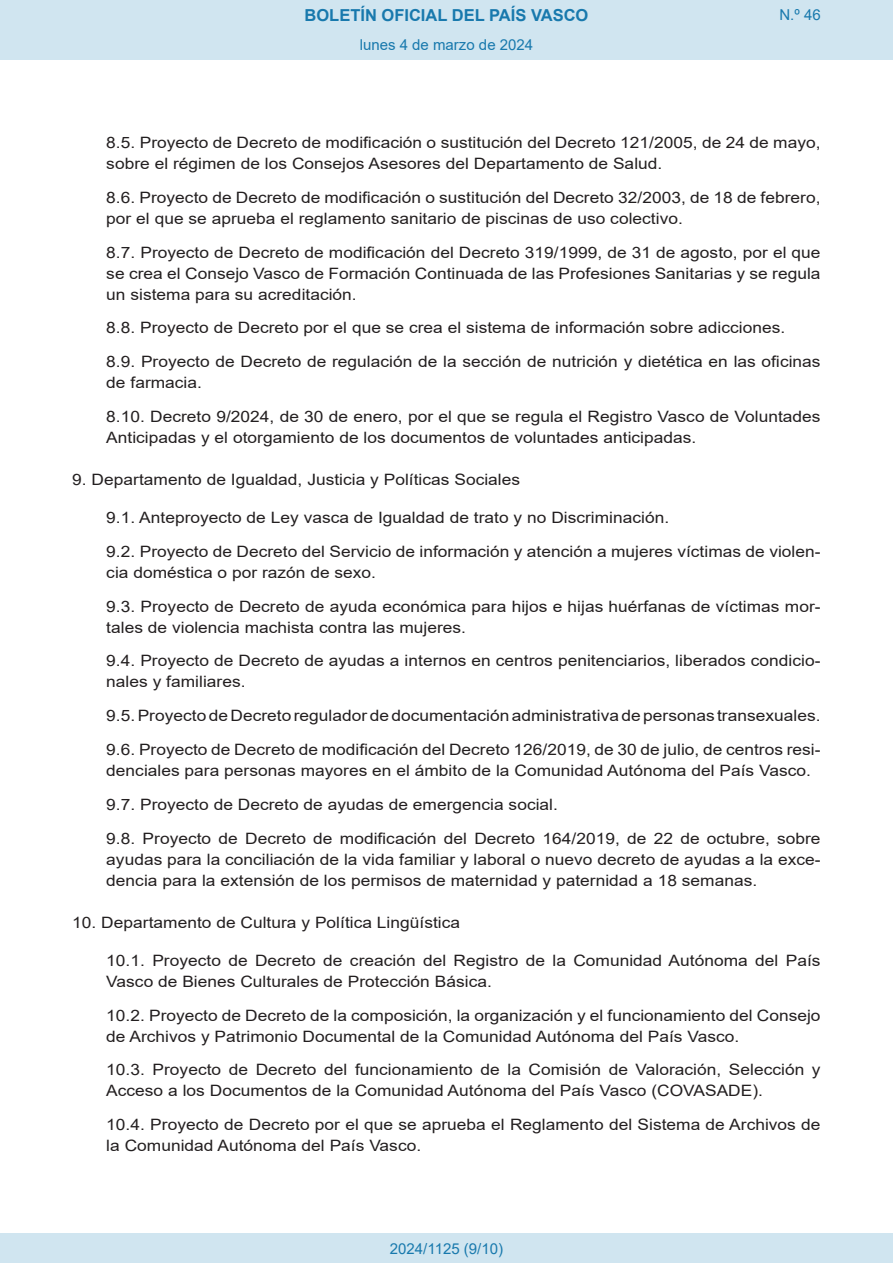
<style>
.page{position:relative;width:893px;height:1263px;background:#fff}
.page>*{position:absolute;margin:0;border:0;box-sizing:border-box;transform-origin:0 0}
.t1{font:700 16.5px "Arial";color:#1879ad}
.BOPVDetalle1{font:15.6px/21px "Arial";color:#231f20;scale:1.11 1}
.BOPVDisposicionTitulo{font:15.6px "Arial";color:#231f20;scale:1.11 1}
.Paginacion_Centro{font:15px "Arial";color:#1879ad}
</style>
<div class="page">
<div style="left:0;top:0;width:893px;height:60px;background:#d0e5f0"></div>
<div style="left:0;top:1233px;width:893px;height:30px;background:#d0e5f0"></div>
<p class="t1" style="left:305px;top:3px;width:285px">BOLETÍN OFICIAL DEL PAÍS VASCO</p>
<p class="Paginacion_Centro" style="left:360px;top:35px;width:175px">lunes 4 de marzo de 2024</p>
<p class="Paginacion_Centro" style="left:779px;top:5px;width:43px">N.º 46</p>
<p class="BOPVDetalle1" style="left:106px;top:132px;width:645px">8.5. Proyecto de Decreto de modificación o sustitución del Decreto 121/2005, de 24 de mayo, sobre el régimen de los Consejos Asesores del Departamento de Salud.</p>
<p class="BOPVDetalle1" style="left:106px;top:187px;width:645px">8.6. Proyecto de Decreto de modificación o sustitución del Decreto 32/2003, de 18 de febrero, por el que se aprueba el reglamento sanitario de piscinas de uso colectivo.</p>
<p class="BOPVDetalle1" style="left:106px;top:242px;width:645px;text-align:justify">8.7. Proyecto de Decreto de modificación del Decreto 319/1999, de 31 de agosto, por el que se crea el Consejo Vasco de Formación Continuada de las Profesiones Sanitarias y se regula un sistema para su acreditación.</p>
<p class="BOPVDetalle1" style="left:106px;top:317px;width:613px">8.8. Proyecto de Decreto por el que se crea el sistema de información sobre adicciones.</p>
<p class="BOPVDetalle1" style="left:106px;top:351px;width:645px">8.9. Proyecto de Decreto de regulación de la sección de nutrición y dietética en las oficinas de farmacia.</p>
<p class="BOPVDetalle1" style="left:106px;top:406px;width:645px">8.10. Decreto 9/2024, de 30 de enero, por el que se regula el Registro Vasco de Voluntades<br>Anticipadas y el otorgamiento de los documentos de voluntades anticipadas.</p>
<p class="BOPVDisposicionTitulo" style="left:72px;top:469px;width:405px">9. Departamento de Igualdad, Justicia y Políticas Sociales</p>
<p class="BOPVDetalle1" style="left:106px;top:507px;width:509px">9.1. Anteproyecto de Ley vasca de Igualdad de trato y no Discriminación.</p>
<p class="BOPVDetalle1" style="left:106px;top:541px;width:645px">9.2. Proyecto de Decreto del Servicio de información y atención a mujeres víctimas de violen&shy;cia doméstica o por razón de sexo.</p>
<p class="BOPVDetalle1" style="left:106px;top:596px;width:645px">9.3. Proyecto de Decreto de ayuda económica para hijos e hijas huérfanas de víctimas mor&shy;tales de violencia machista contra las mujeres.</p>
<p class="BOPVDetalle1" style="left:106px;top:650px;width:645px">9.4. Proyecto de Decreto de ayudas a internos en centros penitenciarios, liberados condicio&shy;nales y familiares.</p>
<p class="BOPVDetalle1" style="left:106px;top:705px;width:645px">9.5. Proyecto de Decreto regulador de documentación administrativa de personas transexuales.</p>
<p class="BOPVDetalle1" style="left:106px;top:739px;width:645px">9.6. Proyecto de Decreto de modificación del Decreto 126/2019, de 30 de julio, de centros resi&shy;denciales para personas mayores en el ámbito de la Comunidad Autónoma del País Vasco.</p>
<p class="BOPVDetalle1" style="left:106px;top:794px;width:408px">9.7. Proyecto de Decreto de ayudas de emergencia social.</p>
<p class="BOPVDetalle1" style="left:106px;top:827px;width:645px;text-align:justify">9.8. Proyecto de Decreto de modificación del Decreto 164/2019, de 22 de octubre, sobre ayudas para la conciliación de la vida familiar y laboral o nuevo decreto de ayudas a la exce&shy;dencia para la extensión de los permisos de maternidad y paternidad a 18 semanas.</p>
<p class="BOPVDisposicionTitulo" style="left:72px;top:911px;width:351px">10. Departamento de Cultura y Política Lingüística</p>
<p class="BOPVDetalle1" style="left:106px;top:950px;width:645px">10.1. Proyecto de Decreto de creación del Registro de la Comunidad Autónoma del País<br>Vasco de Bienes Culturales de Protección Básica.</p>
<p class="BOPVDetalle1" style="left:106px;top:1004px;width:645px">10.2. Proyecto de Decreto de la composición, la organización y el funcionamiento del Consejo de Archivos y Patrimonio Documental de la Comunidad Autónoma del País Vasco.</p>
<p class="BOPVDetalle1" style="left:106px;top:1059px;width:645px">10.3. Proyecto de Decreto del funcionamiento de la Comisión de Valoración, Selección y<br>Acceso a los Documentos de la Comunidad Autónoma del País Vasco (COVASADE).</p>
<p class="BOPVDetalle1" style="left:106px;top:1114px;width:645px">10.4. Proyecto de Decreto por el que se aprueba el Reglamento del Sistema de Archivos de la Comunidad Autónoma del País Vasco.</p>
<p class="Paginacion_Centro" style="left:390px;top:1238px;width:115px">2024/1125 (9/10)</p>
</div>
